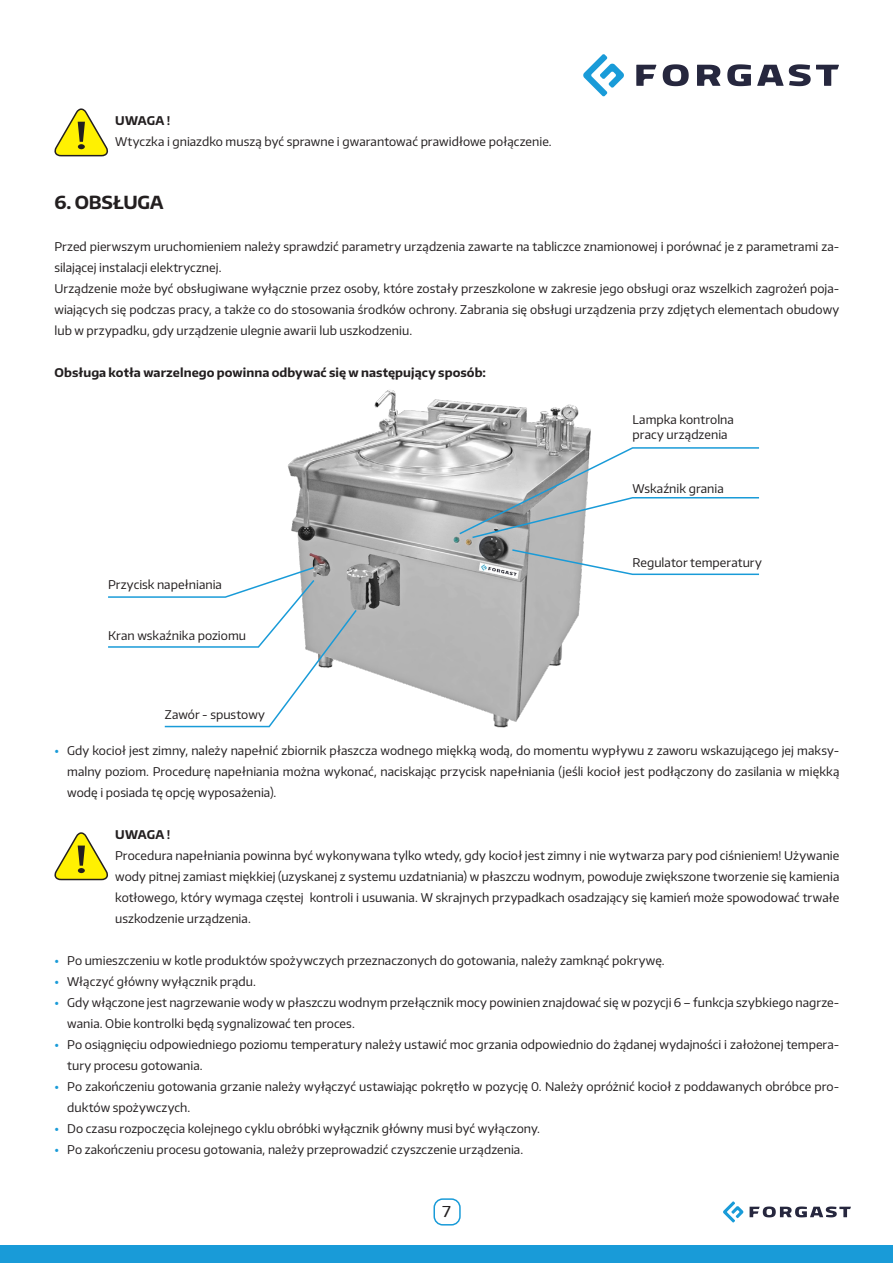
<style>
.page{position:relative;width:893px;height:1263px;background:#fff}
.page>*{position:absolute;margin:0;border:0;box-sizing:border-box;transform-origin:0 0}
.t1{font:700 18px "Encode Sans";letter-spacing:-.01em;color:#231f20}
.Styl_akapitowy_1{font:15px "Encode Sans";color:#231f20;scale:1.19 1}
.t2{font:12px/21px "Encode Sans";letter-spacing:.005em;color:#231f20}
.t3{font:700 12px "Encode Sans";letter-spacing:.005em;color:#231f20}
.s1{font-family:"Minion Pro";color:#199bd8}
</style>
<div class="page">
<svg style="left:54px;top:108px;width:54px;height:49px"></svg>
<svg style="left:54px;top:832px;width:54px;height:49px"></svg>
<div style="left:0;top:1246px;width:893px;height:17px;background:#199bd8"></div>
<svg style="left:723px;top:1201px;width:21px;height:21px"></svg>
<svg style="left:750px;top:1206px;width:101px;height:11px"></svg>
<div style="left:433px;top:1198px;width:28px;height:27px;border:2px solid #199bd8;border-radius:9px"></div>
<svg style="left:583px;top:54px;width:41px;height:43px"></svg>
<svg style="left:636px;top:65px;width:20px;height:21px"></svg>
<svg style="left:663px;top:64px;width:26px;height:22px"></svg>
<svg style="left:697px;top:65px;width:23px;height:21px"></svg>
<svg style="left:727px;top:64px;width:24px;height:22px"></svg>
<svg style="left:757px;top:64px;width:82px;height:22px"></svg>
<img style="left:287px;top:390px;width:304px;height:338px">
<svg style="left:511px;top:548px;width:249px;height:28px"></svg>
<svg style="left:458px;top:446px;width:301px;height:93px"></svg>
<svg style="left:108px;top:566px;width:250px;height:162px"></svg>
<p class="t3" style="left:115px;top:113px;width:57px">UWAGA !</p>
<p class="t2" style="left:115px;top:131px;width:438px">Wtyczka i gniazdko muszą być sprawne i gwarantować prawidłowe połączenie.</p>
<p class="t1" style="left:54px;top:190px;width:111px">6. OBSŁUGA</p>
<p class="t2" style="left:54px;top:236px;width:786px">Przed pierwszym uruchomieniem należy sprawdzić parametry urządzenia zawarte na tabliczce znamionowej i porównać je z parametrami za&shy;silającej instalacji elektrycznej.</p>
<p class="t2" style="left:54px;top:278px;width:786px;text-align:justify">Urządzenie może być obsługiwane wyłącznie przez osoby, które zostały przeszkolone w zakresie jego obsługi oraz wszelkich zagrożeń poja&shy;wiających się podczas pracy, a także co do stosowania środków ochrony. Zabrania się obsługi urządzenia przy zdjętych elementach obudowy lub w przypadku, gdy urządzenie ulegnie awarii lub uszkodzeniu.</p>
<p class="t3" style="left:54px;top:365px;width:433px">Obsługa kotła warzelnego powinna odbywać się w następujący sposób:</p>
<p class="t2" style="left:632px;top:412px;width:103px;line-height:15px">Lampka kontrolna pracy urządzenia</p>
<p class="t2" style="left:632px;top:477px;width:93px">Wskaźnik grania</p>
<p class="t2" style="left:108px;top:574px;width:115px">Przycisk napełniania</p>
<p class="t2" style="left:108px;top:625px;width:140px">Kran wskaźnika poziomu</p>
<p class="t2" style="left:165px;top:704px;width:102px">Zawór - spustowy</p>
<p class="t2" style="left:632px;top:552px;width:131px">Regulator temperatury</p>
<p class="t2" style="left:67px;top:740px;width:774px;text-align:justify;text-indent:-13px"><span class="s1">•</span> Gdy kocioł jest zimny, należy napełnić zbiornik płaszcza wodnego miękką wodą, do momentu wypływu z zaworu wskazującego jej maksy&shy;malny poziom. Procedurę napełniania można wykonać, naciskając przycisk napełniania (jeśli kocioł jest podłączony do zasilania w miękką wodę i posiada tę opcję wyposażenia).</p>
<p class="t3" style="left:115px;top:827px;width:57px">UWAGA !</p>
<p class="t2" style="left:115px;top:845px;width:726px;text-align:justify">Procedura napełniania powinna być wykonywana tylko wtedy, gdy kocioł jest zimny i nie wytwarza pary pod ciśnieniem! Używanie wody pitnej zamiast miękkiej (uzyskanej z systemu uzdatniania) w płaszczu wodnym, powoduje zwiększone tworzenie się kamienia kotłowego, który wymaga częstej kontroli i usuwania. W skrajnych przypadkach osadzający się kamień może spowodować trwałe uszkodzenie urządzenia.</p>
<p class="t2" style="left:54px;top:950px;width:612px"><span class="s1">•</span> Po umieszczeniu w kotle produktów spożywczych przeznaczonych do gotowania, należy zamknąć pokrywę.</p>
<p class="t2" style="left:54px;top:971px;width:203px"><span class="s1">•</span> Włączyć główny wyłącznik prądu.</p>
<p class="t2" style="left:67px;top:992px;width:774px;text-indent:-13px"><span class="s1">•</span> Gdy włączone jest nagrzewanie wody w płaszczu wodnym przełącznik mocy powinien znajdować się w pozycji 6 – funkcja szybkiego nagrze&shy;wania. Obie kontrolki będą sygnalizować ten proces.</p>
<p class="t2" style="left:67px;top:1034px;width:774px;text-indent:-13px"><span class="s1">•</span> Po osiągnięciu odpowiedniego poziomu temperatury należy ustawić moc grzania odpowiednio do żądanej wydajności i założonej tempera&shy;tury procesu gotowania.</p>
<p class="t2" style="left:67px;top:1076px;width:774px;text-indent:-13px"><span class="s1">•</span> Po zakończeniu gotowania grzanie należy wyłączyć ustawiając pokrętło w pozycję 0. Należy opróżnić kocioł z poddawanych obróbce pro&shy;duktów spożywczych.</p>
<p class="t2" style="left:54px;top:1118px;width:487px"><span class="s1">•</span> Do czasu rozpoczęcia kolejnego cyklu obróbki wyłącznik główny musi być wyłączony.</p>
<p class="t2" style="left:54px;top:1139px;width:470px"><span class="s1">•</span> Po zakończeniu procesu gotowania, należy przeprowadzić czyszczenie urządzenia.</p>
<p class="Styl_akapitowy_1" style="left:442px;top:1202px;width:9px">7</p>
</div>
